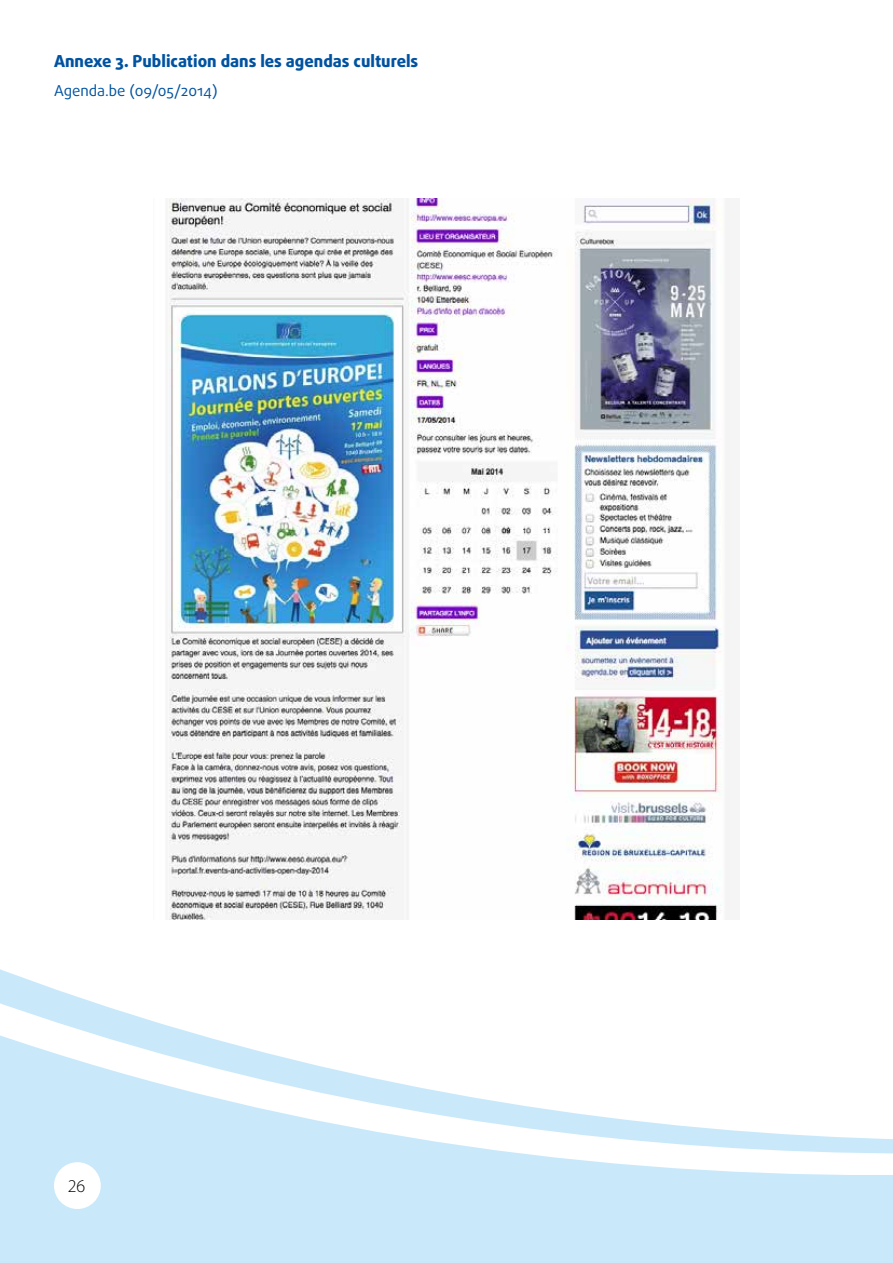
<style>
.page{position:relative;width:893px;height:1263px;background:#fff}
.page>*{position:absolute;margin:0;border:0;box-sizing:border-box;transform-origin:0 0}
.t1{font:300 18px "Myriad Pro";color:#000}
.t2{font:800 16.5px "Daxline Pro";color:#0053a1}
.t3{font:15px "Daxline Pro";color:#0053a1}
</style>
<div class="page">
<svg style="left:0;top:969px;width:186px;height:62px"></svg>
<svg style="left:0;top:1031px;width:893px;height:232px;fill:#c9e9fb"></svg>
<div style="left:54px;top:1162px;width:47px;height:47px;background:#fff;border-radius:50%"></div>
<img style="left:169px;top:198px;width:570px;height:721px">
<p class="t2" style="left:54px;top:50px;width:366px">Annexe 3. Publication dans les agendas culturels</p>
<p class="t3" style="left:54px;top:81px;width:165px">Agenda.be (09/05/2014)</p>
<p class="t1" style="left:68px;top:1176px;width:19px">26</p>
</div>
